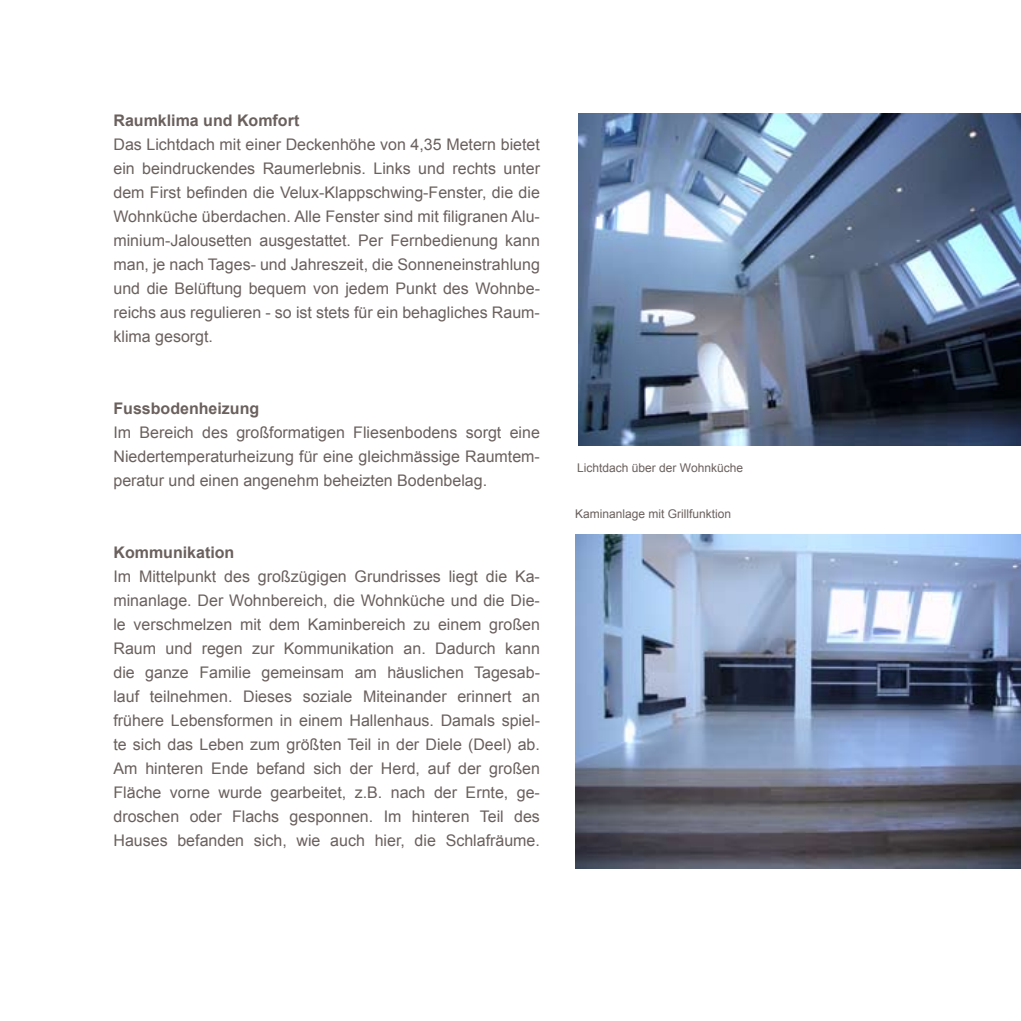
<style>
.page{position:relative;width:1021px;height:1021px;background:#fff}
.page>*{position:absolute;margin:0;border:0;box-sizing:border-box;transform-origin:0 0}
.t1{font:16px/24px "Arial";color:#6a605d;text-align:justify}
.t2{font:700 16px "Arial";color:#6a605d}
.t3{font:12px "Arial";color:#6a605d}
</style>
<div class="page">
<img style="left:578px;top:113px;width:442px;height:332px">
<img style="left:576px;top:534px;width:444px;height:334px">
<p class="t2" style="left:113px;top:110px;width:187px">Raumklima und Komfort</p>
<p class="t1" style="left:113px;top:133px;width:428px">Das Lichtdach mit einer Deckenhöhe von 4,35 Metern bietet ein beindruckendes Raumerlebnis. Links und rechts unter dem First befinden die Velux-Klappschwing-Fenster, die die Wohnküche überdachen. Alle Fenster sind mit filigranen Alu&shy;minium-Jalousetten ausgestattet. Per Fernbedienung kann man, je nach Tages- und Jahreszeit, die Sonneneinstrahlung und die Belüftung bequem von jedem Punkt des Wohnbe&shy;reichs aus regulieren - so ist stets für ein behagliches Raum&shy;klima gesorgt.</p>
<p class="t2" style="left:113px;top:398px;width:147px">Fussbodenheizung</p>
<p class="t1" style="left:113px;top:421px;width:428px">Im Bereich des großformatigen Fliesenbodens sorgt eine Niedertemperaturheizung für eine gleichmässige Raumtem&shy;peratur und einen angenehm beheizten Bodenbelag.</p>
<p class="t2" style="left:113px;top:542px;width:122px">Kommunikation</p>
<p class="t1" style="left:113px;top:565px;width:428px">Im Mittelpunkt des großzügigen Grundrisses liegt die Ka&shy;minanlage. Der Wohnbereich, die Wohnküche und die Die&shy;le verschmelzen mit dem Kaminbereich zu einem großen Raum und regen zur Kommunikation an. Dadurch kann die ganze Familie gemeinsam am häuslichen Tagesab&shy;lauf teilnehmen. Dieses soziale Miteinander erinnert an frühere Lebensformen in einem Hallenhaus. Damals spiel&shy;te sich das Leben zum größten Teil in der Diele (Deel) ab.<br>Am hinteren Ende befand sich der Herd, auf der großen Fläche vorne wurde gearbeitet, z.B. nach der Ernte, ge&shy;droschen oder Flachs gesponnen. Im hinteren Teil des Hauses befanden sich, wie auch hier, die Schlafräume.</p>
<p class="t3" style="left:577px;top:460px;width:167px">Lichtdach über der Wohnküche</p>
<p class="t3" style="left:575px;top:506px;width:158px">Kaminanlage mit Grillfunktion</p>
</div>
